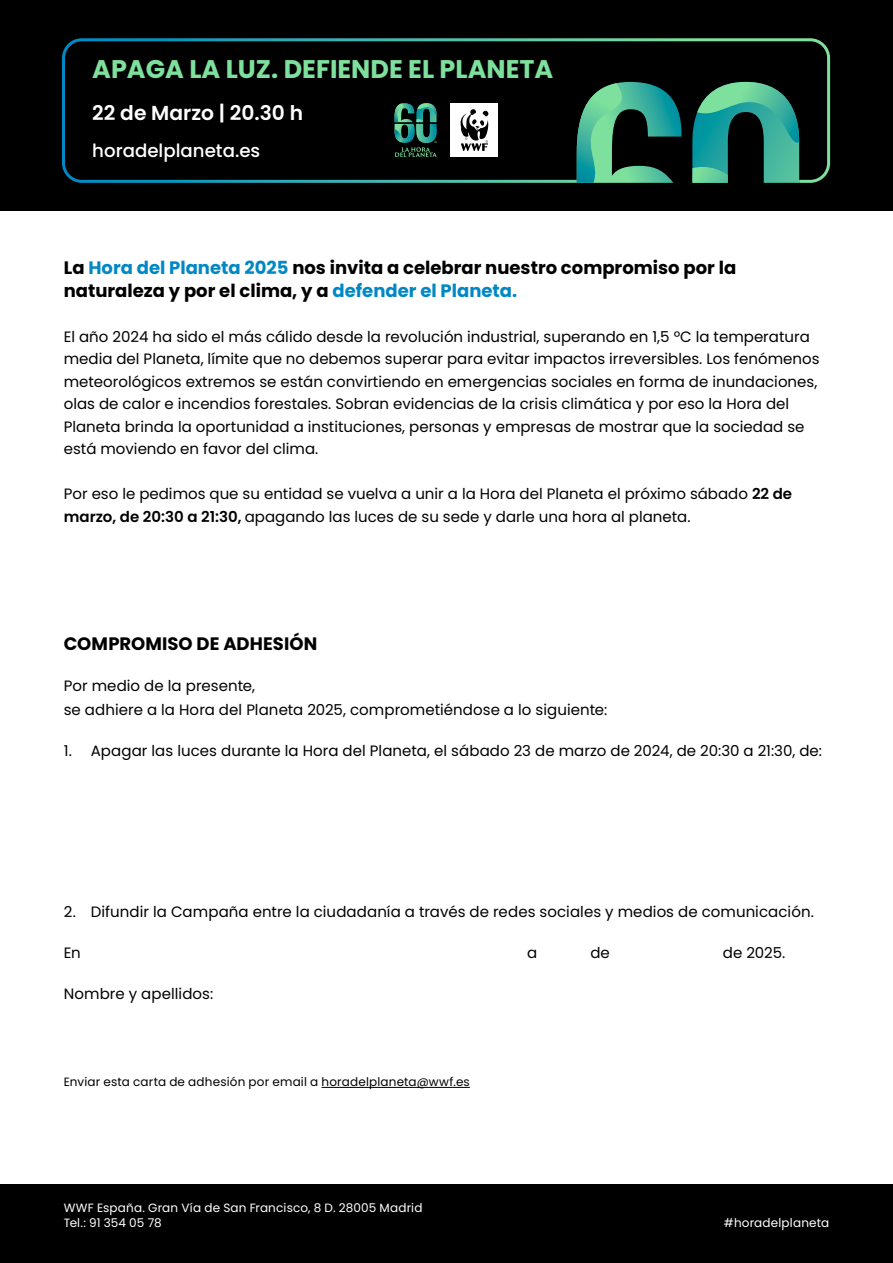
<style>
.page{position:relative;width:893px;height:1263px;background:#fff}
.page>*{position:absolute;margin:0;border:0;box-sizing:border-box;transform-origin:0 0}
.t1{font:700 25.5px "Poppins";color:#7de09c}
.t2{font:600 20.25px "Poppins";color:#fff}
.t3{font:500 18.15px "Poppins";color:#fff}
.t4{font:700 18px/22.5px "Poppins";color:#000}
.t5{font:15px/22.5px "Poppins";color:#000}
.t6{font:12px/15px "Poppins";letter-spacing:.015em;color:#fff}
.t7{font:12px "Poppins";letter-spacing:.015em;color:#000}
.s1{color:#0088c5}
.s2{font-weight:600}
</style>
<div class="page">
<div style="left:0;top:1184px;width:893px;height:79px;background:#000"></div>
<div style="left:0;top:0;width:893px;height:210px;background:#000"></div>
<svg style="left:62px;top:38px;width:768px;height:145px"></svg>
<hr style="left:322px;top:1087px;width:148px;height:1px;background:#000">
<h1 class="t1" style="left:92px;top:54px;width:463px">APAGA LA LUZ. DEFIENDE EL PLANETA</h1>
<h2 class="t2" style="left:92px;top:101px;width:212px">22 de Marzo | 20.30 h</h2>
<p class="t3" style="left:92px;top:141px;width:170px">horadelplaneta.es</p>
<p class="t4" style="left:64px;top:257px;width:674px">La <span class="s1">Hora del Planeta 2025</span> nos invita a celebrar nuestro compromiso por la naturaleza y por el clima, y a <span class="s1">defender el Planeta.</span></p>
<p class="t5" style="left:64px;top:325px;width:757px">El año 2024 ha sido el más cálido desde la revolución industrial, superando en 1,5 ºC la temperatura media del Planeta, límite que no debemos superar para evitar impactos irreversibles. Los fenómenos meteorológicos extremos se están convirtiendo en emergencias sociales en forma de inundaciones, olas de calor e incendios forestales. Sobran evidencias de la crisis climática y por eso la Hora del Planeta brinda la oportunidad a instituciones, personas y empresas de mostrar que la sociedad se está moviendo en favor del clima.</p>
<p class="t5" style="left:64px;top:483px;width:730px">Por eso le pedimos que su entidad se vuelva a unir a la Hora del Planeta el próximo sábado <span class="s2">22 de marzo, de 20:30 a 21:30,</span> apagando las luces de su sede y darle una hora al planeta.</p>
<p class="t4" style="left:64px;top:633px;width:255px">COMPROMISO DE ADHESIÓN</p>
<p class="t5" style="left:64px;top:674px;width:545px;line-height:24px">Por medio de la presente,<br>se adhiere a la Hora del Planeta 2025, comprometiéndose a lo siguiente:</p>
<p class="t5" style="left:64px;top:740px;width:760px">1. Apagar las luces durante la Hora del Planeta, el sábado 23 de marzo de 2024, de 20:30 a 21:30, de:</p>
<p class="t5" style="left:64px;top:901px;width:752px">2. Difundir la Campaña entre la ciudadanía a través de redes sociales y medios de comunicación.</p>
<p class="t5" style="left:64px;top:942px;width:19px">En</p>
<p class="t5" style="left:527px;top:942px;width:12px">a</p>
<p class="t5" style="left:590px;top:942px;width:21px">de</p>
<p class="t5" style="left:723px;top:942px;width:64px">de 2025.</p>
<p class="t5" style="left:64px;top:983px;width:151px">Nombre y apellidos:</p>
<p class="t7" style="left:64px;top:1075px;width:408px">Enviar esta carta de adhesión por email a horadelplaneta@wwf.es</p>
<p class="t6" style="left:64px;top:1200px;width:360px">WWF España. Gran Vía de San Francisco, 8 D. 28005 Madrid<br>Tel.: 91 354 05 78</p>
<p class="t6" style="left:724px;top:1215px;width:107px">#horadelplaneta</p>
</div>
